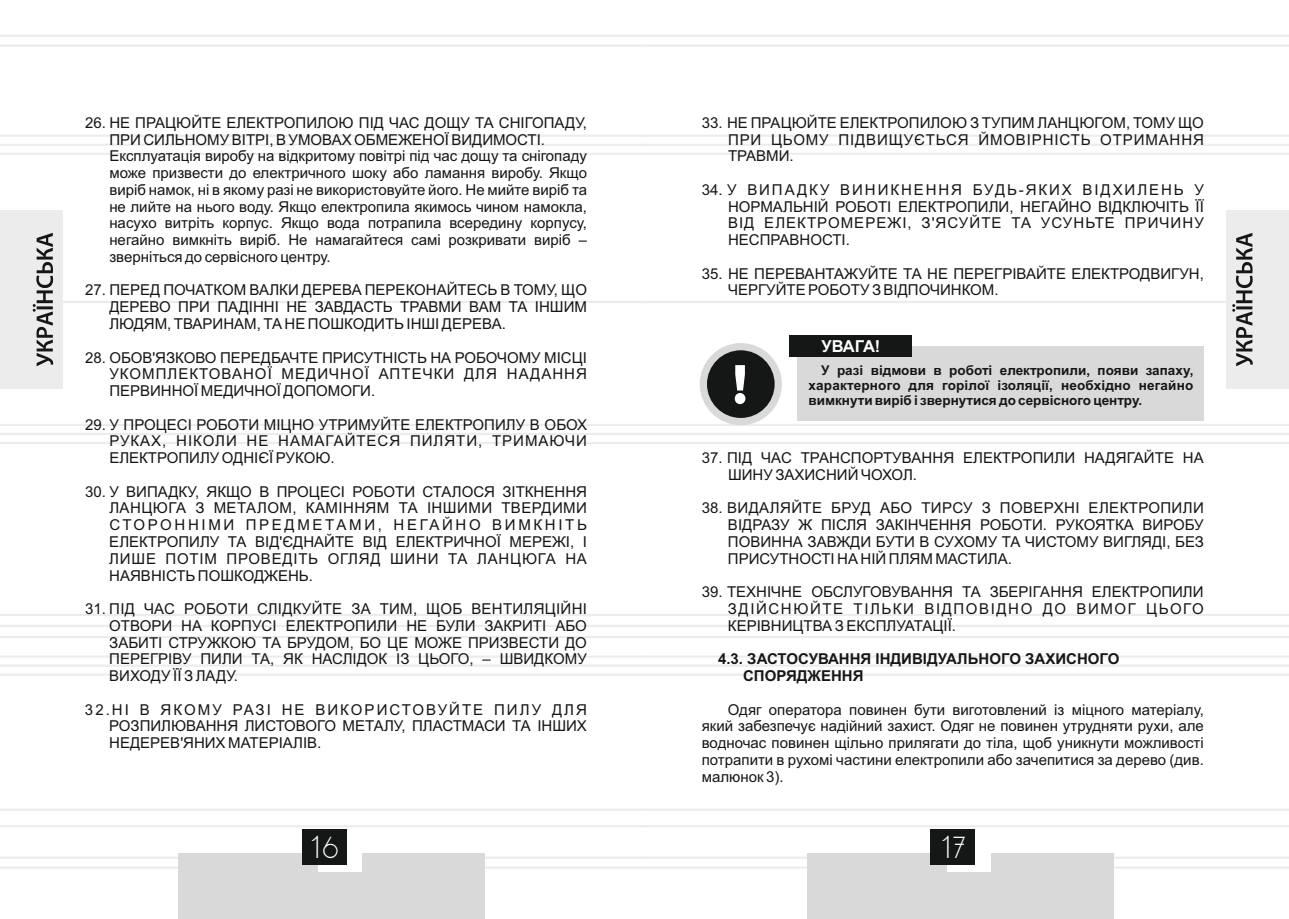
<style>
.page{position:relative;width:1289px;height:919px;background:#fff}
.page>*{position:absolute;margin:0;border:0;box-sizing:border-box;transform-origin:0 0}
.t1{font:26.25px "DS Standart Cyr";color:#fff}
.t2{font:700 16.5px "Arial";letter-spacing:-.025em;color:#fff}
.t3{font:15px/16.8px "Arial";color:#151616;text-align:justify}
.t4{font:700 15px/16.8px "Arial";color:#151616}
.t5{font:700 13.5px/15.1px "Arial";color:#151616;text-align:justify}
</style>
<div class="page">
<hr style="left:644px;top:135px;width:644px;height:2px;background:#ececec">
<hr style="left:644px;top:153px;width:644px;height:2px;background:#ececec">
<hr style="left:644px;top:424px;width:644px;height:2px;background:#ececec">
<hr style="left:644px;top:442px;width:644px;height:2px;background:#ececec">
<hr style="left:644px;top:614px;width:644px;height:2px;background:#ececec">
<hr style="left:644px;top:635px;width:644px;height:3px;background:#ececec">
<hr style="left:644px;top:655px;width:644px;height:2px;background:#ececec">
<hr style="left:644px;top:673px;width:644px;height:2px;background:#ececec">
<hr style="left:644px;top:856px;width:644px;height:2px;background:#ececec">
<hr style="left:644px;top:866px;width:644px;height:2px;background:#ececec">
<hr style="left:644px;top:35px;width:644px;height:2px;background:#ececec">
<hr style="left:644px;top:45px;width:644px;height:2px;background:#ececec">
<hr style="left:644px;top:808px;width:644px;height:2px;background:#ececec">
<hr style="left:644px;top:825px;width:644px;height:2px;background:#ececec">
<hr style="left:644px;top:301px;width:644px;height:2px;background:#ececec">
<hr style="left:0;top:135px;width:644px;height:2px;background:#ececec">
<hr style="left:0;top:144px;width:1288px;height:2px;background:#ececec">
<hr style="left:0;top:153px;width:644px;height:2px;background:#ececec">
<hr style="left:0;top:424px;width:644px;height:2px;background:#ececec">
<hr style="left:0;top:433px;width:1288px;height:2px;background:#ececec">
<hr style="left:0;top:442px;width:644px;height:2px;background:#ececec">
<hr style="left:0;top:614px;width:644px;height:2px;background:#ececec">
<hr style="left:0;top:625px;width:1288px;height:2px;background:#ececec">
<hr style="left:0;top:635px;width:644px;height:3px;background:#ececec">
<hr style="left:0;top:655px;width:644px;height:2px;background:#ececec">
<hr style="left:0;top:664px;width:1288px;height:3px;background:#f1f1f1">
<hr style="left:0;top:673px;width:644px;height:2px;background:#ececec">
<hr style="left:0;top:856px;width:644px;height:2px;background:#ececec">
<hr style="left:0;top:866px;width:644px;height:2px;background:#ececec">
<hr style="left:0;top:35px;width:644px;height:2px;background:#ececec">
<hr style="left:0;top:45px;width:644px;height:2px;background:#ececec">
<hr style="left:0;top:808px;width:644px;height:2px;background:#ececec">
<hr style="left:0;top:825px;width:644px;height:2px;background:#ececec">
<hr style="left:0;top:301px;width:644px;height:2px;background:#ececec">
<div style="left:178px;top:853px;width:307px;height:65px;background:#d9d9da"></div>
<div style="left:318px;top:832px;width:44px;height:39px;background:#fff"></div>
<div style="left:301px;top:829px;width:45px;height:36px;background:#151616"></div>
<div style="left:0;top:210px;width:62px;height:179px;background:#ececec"></div>
<svg style="left:33px;top:233px;width:20px;height:133px"></svg>
<div style="left:807px;top:853px;width:306px;height:65px;background:#d9d9da"></div>
<div style="left:946px;top:832px;width:44px;height:39px;background:#fff"></div>
<div style="left:930px;top:829px;width:45px;height:36px;background:#151616"></div>
<div style="left:1226px;top:210px;width:62px;height:179px;background:#ececec"></div>
<svg style="left:1232px;top:233px;width:20px;height:133px"></svg>
<div style="left:699px;top:343px;width:82px;height:82px;border:14px solid #d9d9da;border-radius:50%"></div>
<div style="left:707px;top:350px;width:67px;height:68px;background:#151616;border-radius:50%"></div>
<svg style="left:734px;top:365px;width:11px;height:39px"></svg>
<div style="left:797px;top:347px;width:406px;height:74px;background:#d9d9da"></div>
<div style="left:789px;top:335px;width:122px;height:22px;background:#151616"></div>
<p class="t3" style="left:109px;top:115px;width:479px;text-align:left;text-indent:-24px">26. НЕ ПРАЦЮЙТЕ ЕЛЕКТРОПИЛОЮ ПІД ЧАС ДОЩУ ТА СНІГОПАДУ, ПРИ СИЛЬНОМУ ВІТРІ, В УМОВАХ ОБМЕЖЕНОЇ ВИДИМОСТІ.<br>Експлуатація виробу на відкритому повітрі під час дощу та снігопаду може призвести до електричного шоку або ламання виробу. Якщо виріб намок, ні в якому разі не використовуйте його. Не мийте виріб та не лийте на нього воду. Якщо електропила якимось чином намокла, насухо витріть корпус. Якщо вода потрапила всередину корпусу, негайно вимкніть виріб. Не намагайтеся самі розкривати виріб – зверніться до сервісного центру.</p>
<p class="t3" style="left:109px;top:283px;width:479px;text-indent:-24px">27. ПЕРЕД ПОЧАТКОМ ВАЛКИ ДЕРЕВА ПЕРЕКОНАЙТЕСЬ В ТОМУ, ЩО ДЕРЕВО ПРИ ПАДІННІ НЕ ЗАВДАСТЬ ТРАВМИ ВАМ ТА ІНШИМ ЛЮДЯМ, ТВАРИНАМ, ТА НЕ ПОШКОДИТЬ ІНШІ ДЕРЕВА.</p>
<p class="t3" style="left:109px;top:350px;width:479px;text-indent:-24px">28. ОБОВ'ЯЗКОВО ПЕРЕДБАЧТЕ ПРИСУТНІСТЬ НА РОБОЧОМУ МІСЦІ УКОМПЛЕКТОВАНОЇ МЕДИЧНОЇ АПТЕЧКИ ДЛЯ НАДАННЯ ПЕРВИННОЇ МЕДИЧНОЇ ДОПОМОГИ.</p>
<p class="t3" style="left:109px;top:417px;width:479px;text-indent:-24px">29. У ПРОЦЕСІ РОБОТИ МIЦНО УТРИМУЙТЕ ЕЛЕКТРОПИЛУ В ОБОХ РУКАХ, НІКОЛИ НЕ НАМАГАЙТЕСЯ ПИЛЯТИ, ТРИМАЮЧИ ЕЛЕКТРОПИЛУ ОДНІЄЇ РУКОЮ.</p>
<p class="t3" style="left:109px;top:484px;width:479px;text-indent:-24px">30. У ВИПАДКУ, ЯКЩО В ПРОЦЕСІ РОБОТИ СТАЛОСЯ ЗІТКНЕННЯ ЛАНЦЮГА З МЕТАЛОМ, КАМІННЯМ ТА ІНШИМИ ТВЕРДИМИ СТОРОННІМИ ПРЕДМЕТАМИ, НЕГАЙНО ВИМКНІТЬ ЕЛЕКТРОПИЛУ ТА ВІД'ЄДНАЙТЕ ВІД ЕЛЕКТРИЧНОЇ МЕРЕЖІ, І ЛИШЕ ПОТІМ ПРОВЕДІТЬ ОГЛЯД ШИНИ ТА ЛАНЦЮГА НА НАЯВНІСТЬ ПОШКОДЖЕНЬ.</p>
<p class="t3" style="left:109px;top:601px;width:479px;text-indent:-24px">31. ПІД ЧАС РОБОТИ СЛІДКУЙТЕ ЗА ТИМ, ЩОБ ВЕНТИЛЯЦІЙНІ ОТВОРИ НА КОРПУСІ ЕЛЕКТРОПИЛИ НЕ БУЛИ ЗАКРИТІ АБО ЗАБИТІ СТРУЖКОЮ ТА БРУДОМ, БО ЦЕ МОЖЕ ПРИЗВЕСТИ ДО ПЕРЕГРІВУ ПИЛИ ТА, ЯК НАСЛІДОК ІЗ ЦЬОГО, – ШВИДКОМУ ВИХОДУ ЇЇ З ЛАДУ.</p>
<p class="t3" style="left:109px;top:702px;width:479px;text-indent:-24px">32.НІ В ЯКОМУ РАЗІ НЕ ВИКОРИСТОВУЙТЕ ПИЛУ ДЛЯ РОЗПИЛЮВАННЯ ЛИСТОВОГО МЕТАЛУ, ПЛАСТМАСИ ТА ІНШИХ НЕДЕРЕВ'ЯНИХ МАТЕРІАЛІВ.</p>
<p class="t3" style="left:728px;top:115px;width:477px;text-indent:-26px">33. НЕ ПРАЦЮЙТЕ ЕЛЕКТРОПИЛОЮ З ТУПИМ ЛАНЦЮГОМ, ТОМУ ЩО ПРИ ЦЬОМУ ПІДВИЩУЄТЬСЯ ЙМОВІРНІСТЬ ОТРИМАННЯ ТРАВМИ.</p>
<p class="t3" style="left:728px;top:182px;width:477px;text-indent:-26px">34. У ВИПАДКУ ВИНИКНЕННЯ БУДЬ-ЯКИХ ВІДХИЛЕНЬ У НОРМАЛЬНІЙ РОБОТІ ЕЛЕКТРОПИЛИ, НЕГАЙНО ВІДКЛЮЧІТЬ ЇЇ ВІД ЕЛЕКТРОМЕРЕЖІ, З'ЯСУЙТЕ ТА УСУНЬТЕ ПРИЧИНУ НЕСПРАВНОСТІ.</p>
<p class="t3" style="left:728px;top:266px;width:477px;text-indent:-26px">35. НЕ ПЕРЕВАНТАЖУЙТЕ ТА НЕ ПЕРЕГРІВАЙТЕ ЕЛЕКТРОДВИГУН,<br>ЧЕРГУЙТЕ РОБОТУ З ВІДПОЧИНКОМ.</p>
<p class="t2" style="left:821px;top:340px;width:60px">УВАГА!</p>
<p class="t5" style="left:808px;top:364px;width:386px;text-indent:13px">У разі відмови в роботі електропили, появи запаху, характерного для горілої ізоляції, необхідно негайно вимкнути виріб і звернутися до сервісного центру.</p>
<p class="t3" style="left:728px;top:451px;width:477px;text-indent:-26px">37. ПІД ЧАС ТРАНСПОРТУВАННЯ ЕЛЕКТРОПИЛИ НАДЯГАЙТЕ НА<br>ШИНУ ЗАХИСНИЙ ЧОХОЛ.</p>
<p class="t3" style="left:728px;top:501px;width:477px;text-indent:-26px">38. ВИДАЛЯЙТЕ БРУД АБО ТИРСУ З ПОВЕРХНІ ЕЛЕКТРОПИЛИ ВІДРАЗУ Ж ПІСЛЯ ЗАКІНЧЕННЯ РОБОТИ. РУКОЯТКА ВИРОБУ ПОВИННА ЗАВЖДИ БУТИ В СУХОМУ ТА ЧИСТОМУ ВИГЛЯДІ, БЕЗ ПРИСУТНОСТІ НА НІЙ ПЛЯМ МАСТИЛА.</p>
<p class="t3" style="left:728px;top:585px;width:477px;text-indent:-26px">39. ТЕХНІЧНЕ ОБСЛУГОВУВАННЯ ТА ЗБЕРІГАННЯ ЕЛЕКТРОПИЛИ ЗДІЙСНЮЙТЕ ТІЛЬКИ ВІДПОВІДНО ДО ВИМОГ ЦЬОГО КЕРІВНИЦТВА З ЕКСПЛУАТАЦІЇ.</p>
<p class="t4" style="left:743px;top:652px;width:378px;text-indent:-25px">4.3. ЗАСТОСУВАННЯ ІНДИВІДУАЛЬНОГО ЗАХИСНОГО<br>СПОРЯДЖЕННЯ</p>
<p class="t3" style="left:701px;top:702px;width:503px;text-indent:26px">Одяг оператора повинен бути виготовлений із міцного матеріалу, який забезпечує надійний захист. Одяг не повинен утрудняти рухи, але водночас повинен щільно прилягати до тіла, щоб уникнути можливості потрапити в рухомі частини електропили або зачепитися за дерево (див. малюнок 3).</p>
<h1 class="t1" style="left:311px;top:836px;width:28px">16</h1>
<h1 class="t1" style="left:941px;top:836px;width:25px">17</h1>
</div>
